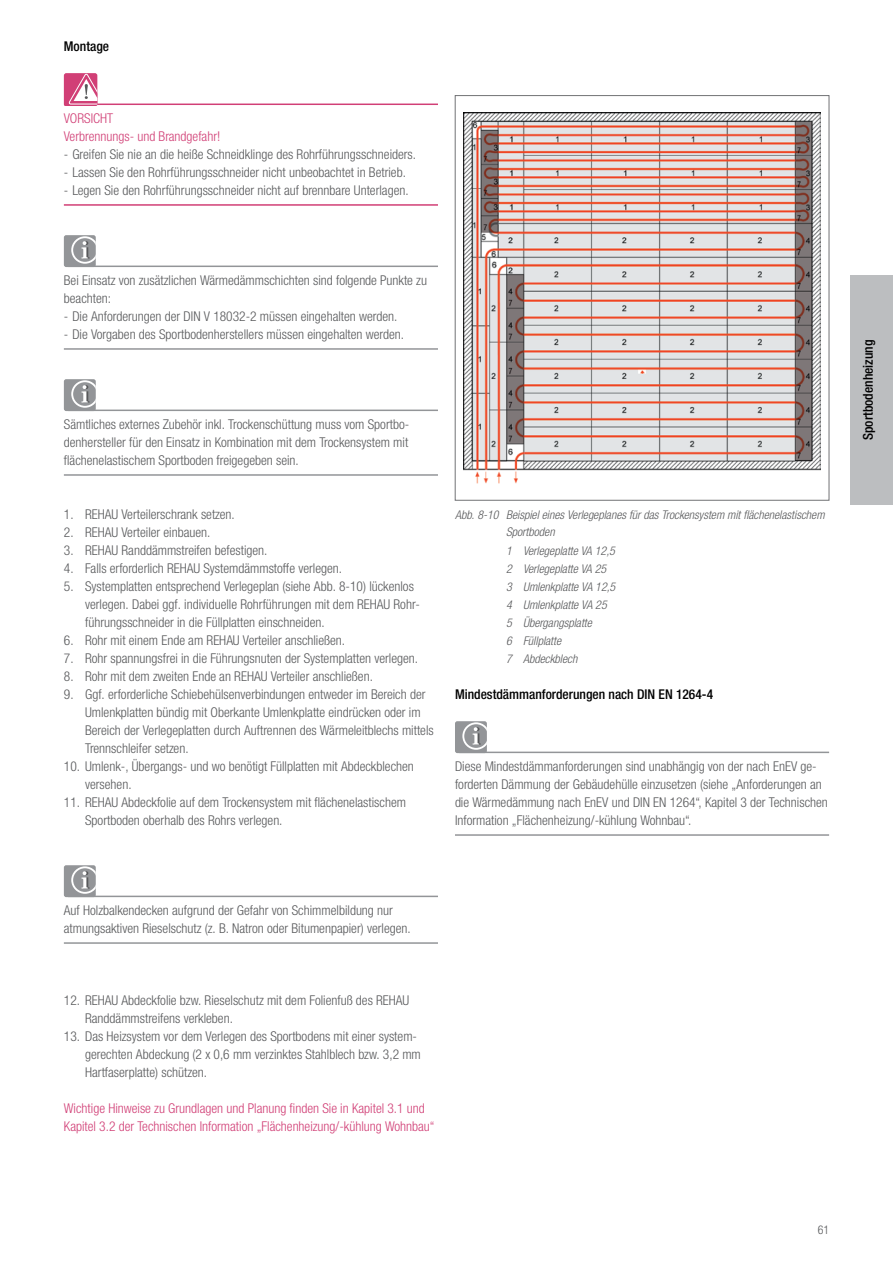
<style>
.page{position:relative;width:893px;height:1263px;background:#fff}
.page>*{position:absolute;margin:0;border:0;box-sizing:border-box;transform-origin:0 0}
.t1{font:300 condensed 13.5px/18px "Helvetica Neue LTW1 G";color:#58595b}
.t2{font:300 condensed 13.5px/18px "Helvetica Neue LTW1 G";color:#d13f76}
.t3{font:500 condensed 13.5px "Helvetica Neue LTW1 G";color:#000}
.t4{font:italic 300 condensed 12px/18px "Helvetica Neue LTW1 G";color:#58595b}
.t5{font:300 condensed 12px "Helvetica Neue LTW1 G";color:#58595b}
</style>
<div class="page">
<hr style="left:68px;top:104px;width:370px;height:1px;background:#d13f76">
<hr style="left:64px;top:204px;width:374px;height:2px;background:#d13f76">
<hr style="left:68px;top:266px;width:370px;height:1px;background:#939598">
<hr style="left:64px;top:348px;width:374px;height:2px;background:#939598">
<hr style="left:68px;top:410px;width:370px;height:1px;background:#939598">
<hr style="left:64px;top:474px;width:374px;height:2px;background:#939598">
<hr style="left:68px;top:896px;width:370px;height:1px;background:#939598">
<hr style="left:64px;top:942px;width:374px;height:2px;background:#939598">
<svg style="left:64px;top:73px;width:33px;height:32px"></svg>
<div style="left:64px;top:235px;width:32px;height:32px;background:#939598;border-radius:2px"></div>
<svg style="left:70px;top:235px;width:26px;height:30px"></svg>
<div style="left:64px;top:379px;width:32px;height:32px;background:#939598;border-radius:2px"></div>
<svg style="left:70px;top:379px;width:26px;height:30px"></svg>
<div style="left:64px;top:865px;width:32px;height:32px;background:#939598;border-radius:2px"></div>
<svg style="left:70px;top:865px;width:26px;height:30px"></svg>
<hr style="left:459px;top:752px;width:370px;height:1px;background:#939598">
<hr style="left:455px;top:834px;width:374px;height:2px;background:#939598">
<div style="left:455px;top:721px;width:32px;height:32px;background:#939598;border-radius:2px"></div>
<svg style="left:461px;top:721px;width:26px;height:30px"></svg>
<img style="left:463px;top:112px;width:358px;height:372px">
<div style="left:455px;top:95px;width:374px;height:405px;border:1px solid #717275"></div>
<div style="left:850px;top:275px;width:43px;height:230px;background:#bcbec0"></div>
<p class="t3" style="left:64px;top:38px;width:47px">Montage</p>
<p class="t2" style="left:64px;top:109px;width:158px">VORSICHT<br>Verbrennungs- und Brandgefahr!</p>
<p class="t1" style="left:64px;top:145px;width:354px">- Greifen Sie nie an die heiße Schneidklinge des Rohrführungsschneiders.</p>
<p class="t1" style="left:64px;top:163px;width:344px">- Lassen Sie den Rohrführungsschneider nicht unbeobachtet in Betrieb.</p>
<p class="t1" style="left:64px;top:181px;width:346px">- Legen Sie den Rohrführungsschneider nicht auf brennbare Unterlagen.</p>
<p class="t1" style="left:64px;top:271px;width:365px">Bei Einsatz von zusätzlichen Wärmedämmschichten sind folgende Punkte zu beachten:</p>
<p class="t1" style="left:64px;top:307px;width:335px">- Die Anforderungen der DIN V 18032-2 müssen eingehalten werden.</p>
<p class="t1" style="left:64px;top:325px;width:342px">- Die Vorgaben des Sportbodenherstellers müssen eingehalten werden.</p>
<p class="t1" style="left:64px;top:415px;width:347px;text-align:justify">Sämtliches externes Zubehör inkl. Trockenschüttung muss vom Sportbo&shy;denhersteller für den Einsatz in Kombination mit dem Trockensystem mit flächenelastischem Sportboden freigegeben sein.</p>
<p class="t1" style="left:64px;top:505px;width:173px">1. REHAU Verteilerschrank setzen.</p>
<p class="t1" style="left:64px;top:523px;width:148px">2. REHAU Verteiler einbauen.</p>
<p class="t1" style="left:64px;top:541px;width:205px">3. REHAU Randdämmstreifen befestigen.</p>
<p class="t1" style="left:64px;top:559px;width:280px">4. Falls erforderlich REHAU Systemdämmstoffe verlegen.</p>
<p class="t1" style="left:85px;top:577px;width:335px;text-indent:-21px">5. Systemplatten entsprechend Verlegeplan (siehe Abb. 8-10) lückenlos verlegen. Dabei ggf. individuelle Rohrführungen mit dem REHAU Rohr&shy;führungsschneider in die Füllplatten einschneiden.</p>
<p class="t1" style="left:64px;top:631px;width:283px">6. Rohr mit einem Ende am REHAU Verteiler anschließen.</p>
<p class="t1" style="left:64px;top:649px;width:356px">7. Rohr spannungsfrei in die Führungsnuten der Systemplatten verlegen.</p>
<p class="t1" style="left:64px;top:667px;width:311px">8. Rohr mit dem zweiten Ende an REHAU Verteiler anschließen.</p>
<p class="t1" style="left:85px;top:685px;width:350px;text-indent:-21px">9. Ggf. erforderliche Schiebehülsenverbindungen entweder im Bereich der Umlenkplatten bündig mit Oberkante Umlenkplatte eindrücken oder im Bereich der Verlegeplatten durch Auftrennen des Wärmeleitblechs mittels Trennschleifer setzen.</p>
<p class="t1" style="left:85px;top:757px;width:330px;text-indent:-21px">10. Umlenk-, Übergangs- und wo benötigt Füllplatten mit Abdeckblechen versehen.</p>
<p class="t1" style="left:85px;top:793px;width:322px;text-indent:-21px">11. REHAU Abdeckfolie auf dem Trockensystem mit flächenelastischem<br>Sportboden oberhalb des Rohrs verlegen.</p>
<p class="t4" style="left:506px;top:507px;width:320px;line-height:16.8px;text-indent:-51px">Abb. 8-10 Beispiel eines Verlegeplanes für das Trockensystem mit flächenelastischem<br>Sportboden</p>
<p class="t4" style="left:506px;top:542px;width:111px">1 Verlegeplatte VA 12,5<br>2 Verlegeplatte VA 25<br>3 Umlenkplatte VA 12,5<br>4 Umlenkplatte VA 25<br>5 Übergangsplatte<br>6 Füllplatte<br>7 Abdeckblech</p>
<p class="t3" style="left:455px;top:686px;width:260px">Mindestdämmanforderungen nach DIN EN 1264-4</p>
<p class="t1" style="left:455px;top:757px;width:374px">Diese Mindestdämmanforderungen sind unabhängig von der nach EnEV ge&shy;forderten Dämmung der Gebäudehülle einzusetzen (siehe „Anforderungen an die Wärmedämmung nach EnEV und DIN EN 1264“, Kapitel 3 der Technischen Information „Flächenheizung/-kühlung Wohnbau“.</p>
<p class="t1" style="left:64px;top:901px;width:348px">Auf Holzbalkendecken aufgrund der Gefahr von Schimmelbildung nur atmungsaktiven Rieselschutz (z. B. Natron oder Bitumenpapier) verlegen.</p>
<p class="t1" style="left:85px;top:991px;width:326px;text-indent:-21px">12. REHAU Abdeckfolie bzw. Rieselschutz mit dem Folienfuß des REHAU<br>Randdämmstreifens verkleben.</p>
<p class="t1" style="left:85px;top:1027px;width:337px;text-indent:-21px">13. Das Heizsystem vor dem Verlegen des Sportbodens mit einer system&shy;gerechten Abdeckung (2 x 0,6 mm verzinktes Stahlblech bzw. 3,2 mm<br>Hartfaserplatte) schützen.</p>
<p class="t2" style="left:64px;top:1099px;width:372px">Wichtige Hinweise zu Grundlagen und Planung finden Sie in Kapitel 3.1 und<br>Kapitel 3.2 der Technischen Information „Flächenheizung/-kühlung Wohnbau“</p>
<p class="t3" style="left:860px;top:440px;width:102px;rotate:-90deg">Sportbodenheizung</p>
<p class="t5" style="left:818px;top:1222px;width:13px">61</p>
</div>
